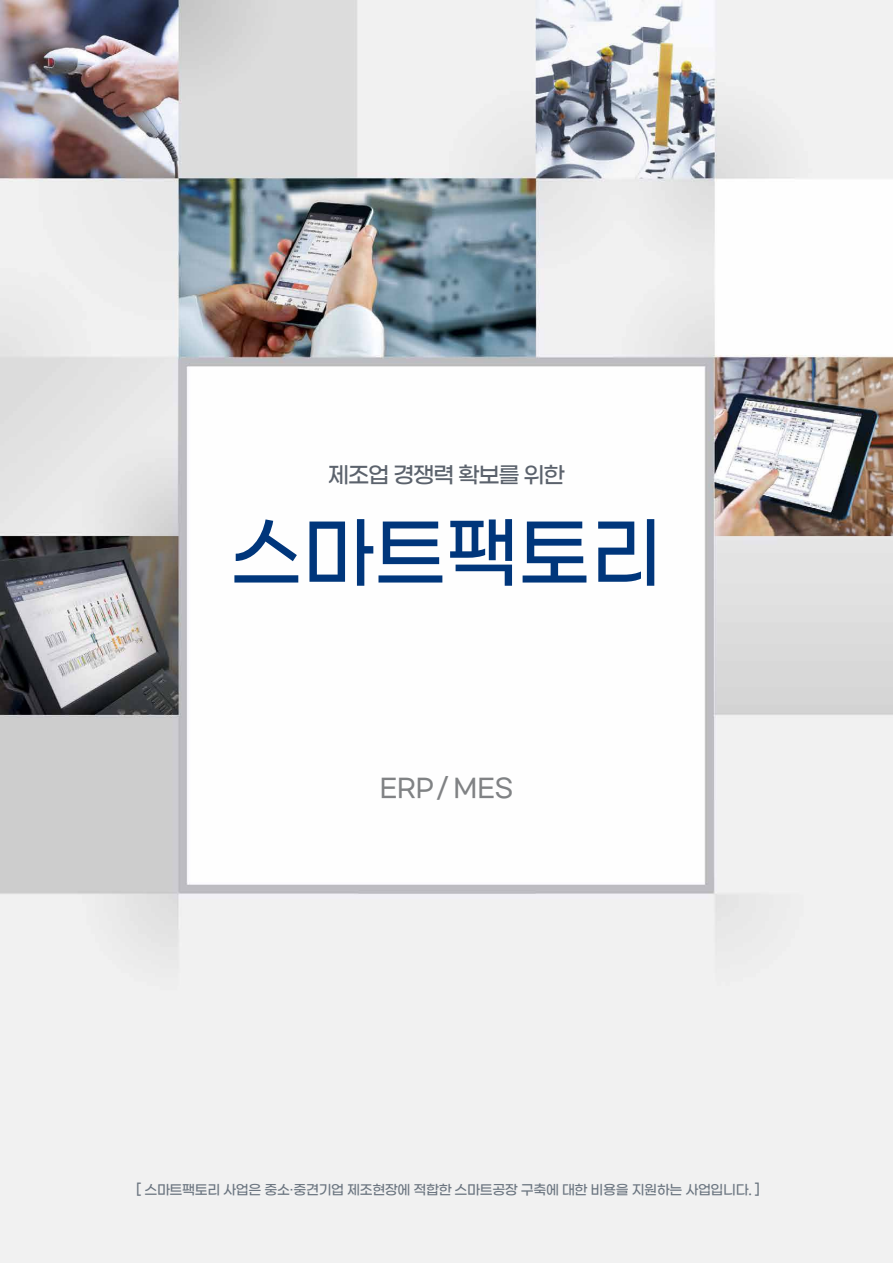
<style>
.page{position:relative;width:893px;height:1263px;background:#fff}
.page>*{position:absolute;margin:0;border:0;box-sizing:border-box;transform-origin:0 0}
.t1{font:500 78px "Gmarket Sans";color:#00367b;scale:.96 1}
.t2{font:500 25.5px "Gmarket Sans";color:#808284;scale:.96 1}
.t3{font:500 22.5px "Gmarket Sans";letter-spacing:-.06em;color:#5b626c}
.t4{font:500 13.5px "Gmarket Sans";letter-spacing:-.03em;color:#6b7580}
.s1{font-size:14.85px}
</style>
<div class="page">
<img style="left:0;top:0;width:893px;height:1263px">
<h3 class="t3" style="left:328px;top:463px;width:239px">제조업 경쟁력 확보를 위한</h3>
<h1 class="t1" style="left:230px;top:511px;width:452px">스마트팩토리</h1>
<h2 class="t2" style="left:380px;top:774px;width:141px">ERP / MES</h2>
<p class="t4" style="left:137px;top:1182px;width:624px"><span class="s1">[</span> 스마트팩토리 사업은 중소·중견기업 제조현장에 적합한 스마트공장 구축에 대한 비용을 지원하는 사업입니다. <span class="s1">]</span></p>
</div>
